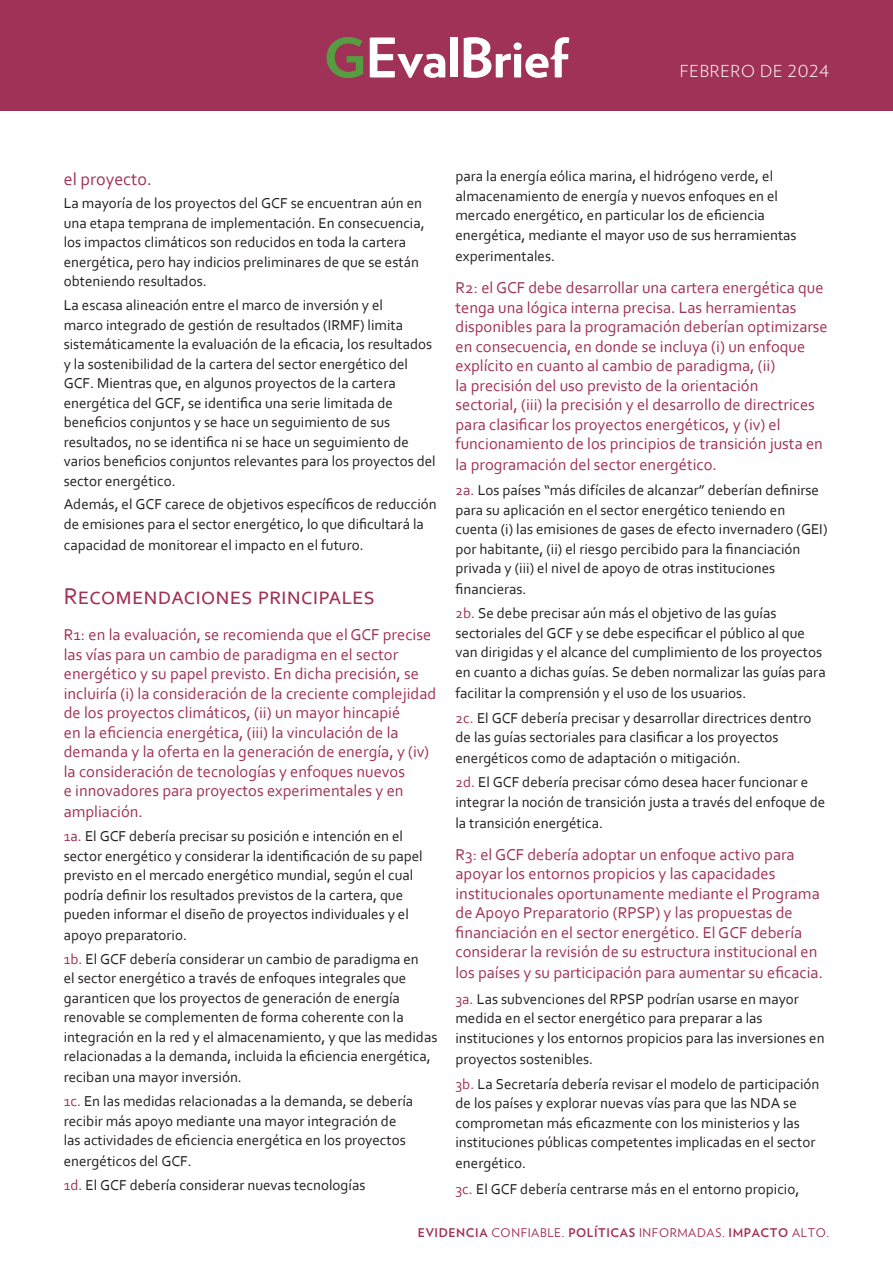
<style>
.page{position:relative;width:893px;height:1263px;background:#fff}
.page>*{position:absolute;margin:0;border:0;box-sizing:border-box;transform-origin:0 0}
.t1{font:700 54px "Verlag";color:#fff}
.t2{font:24px "Corbel";color:#a03157}
.t3{font:18px "Corbel";color:#a03257}
.t4{font:16.5px/19.5px "Corbel";color:#a03257}
.t5{font:300 16.5px "Verlag";letter-spacing:.05em;color:#fff}
.t6{font:15px/19.5px "Corbel";color:#231f20}
.t7{font:12px "Verlag";letter-spacing:.05em;color:#a03157}
.s1{color:#569d42}
.s2{color:#a03257}
.s3{font-weight:700}
</style>
<div class="page">
<div style="left:0;top:0;width:893px;height:111px;background:#a03157"></div>
<h1 class="t1" style="left:324px;top:15px;width:246px"><span class="s1">G</span>EvalBrief</h1>
<p class="t5" style="left:680px;top:59px;width:151px">FEBRERO DE 2024</p>
<p class="t3" style="left:64px;top:167px;width:89px">el proyecto.</p>
<p class="t6" style="left:64px;top:193px;width:362px">La mayoría de los proyectos del GCF se encuentran aún en una etapa temprana de implementación. En consecuencia, los impactos climáticos son reducidos en toda la cartera energética, pero hay indicios preliminares de que se están obteniendo resultados.</p>
<p class="t6" style="left:64px;top:295px;width:373px">La escasa alineación entre el marco de inversión y el<br>marco integrado de gestión de resultados (IRMF) limita sistemáticamente la evaluación de la eficacia, los resultados y la sostenibilidad de la cartera del sector energético del GCF. Mientras que, en algunos proyectos de la cartera energética del GCF, se identifica una serie limitada de beneficios conjuntos y se hace un seguimiento de sus resultados, no se identifica ni se hace un seguimiento de varios beneficios conjuntos relevantes para los proyectos del sector energético.</p>
<p class="t6" style="left:64px;top:494px;width:374px">Además, el GCF carece de objetivos específicos de reducción de emisiones para el sector energético, lo que dificultará la</p>
<p class="t6" style="left:64px;top:535px;width:301px">capacidad de monitorear el impacto en el futuro.</p>
<h2 class="t2" style="left:64px;top:581px;width:313px">Recomendaciones principales</h2>
<p class="t4" style="left:64px;top:625px;width:374px">R1: en la evaluación, se recomienda que el GCF precise las vías para un cambio de paradigma en el sector energético y su papel previsto. En dicha precisión, se incluiría (i) la consideración de la creciente complejidad de los proyectos climáticos, (ii) un mayor hincapié<br>en la eficiencia energética, (iii) la vinculación de la demanda y la oferta en la generación de energía, y (iv) la consideración de tecnologías y enfoques nuevos<br>e innovadores para proyectos experimentales y en</p>
<p class="t4" style="left:64px;top:802px;width:81px">ampliación.</p>
<p class="t6" style="left:64px;top:826px;width:360px"><span class="s2">1a.</span> El GCF debería precisar su posición e intención en el sector energético y considerar la identificación de su papel previsto en el mercado energético mundial, según el cual podría definir los resultados previstos de la cartera, que pueden informar el diseño de proyectos individuales y el</p>
<p class="t6" style="left:64px;top:923px;width:357px;line-height:23.7px">apoyo preparatorio.<br><span class="s2">1b.</span> El GCF debería considerar un cambio de paradigma en</p>
<p class="t6" style="left:64px;top:968px;width:375px">el sector energético a través de enfoques integrales que garanticen que los proyectos de generación de energía renovable se complementen de forma coherente con la integración en la red y el almacenamiento, y que las medidas relacionadas a la demanda, incluida la eficiencia energética,</p>
<p class="t6" style="left:64px;top:1065px;width:351px;line-height:23.7px">reciban una mayor inversión.<br><span class="s2">1c.</span> En las medidas relacionadas a la demanda, se debería</p>
<p class="t6" style="left:64px;top:1111px;width:343px">recibir más apoyo mediante una mayor integración de las actividades de eficiencia energética en los proyectos</p>
<p class="t6" style="left:64px;top:1149px;width:303px;line-height:23.7px">energéticos del GCF.<br><span class="s2">1d.</span> El GCF debería considerar nuevas tecnologías</p>
<p class="t6" style="left:455px;top:166px;width:343px">para la energía eólica marina, el hidrógeno verde, el almacenamiento de energía y nuevos enfoques en el mercado energético, en particular los de eficiencia energética, mediante el mayor uso de sus herramientas</p>
<p class="t6" style="left:455px;top:246px;width:101px">experimentales.</p>
<p class="t4" style="left:455px;top:277px;width:374px">R2: el GCF debe desarrollar una cartera energética que tenga una lógica interna precisa. Las herramientas disponibles para la programación deberían optimizarse en consecuencia, en donde se incluya (i) un enfoque explícito en cuanto al cambio de paradigma, (ii)<br>la precisión del uso previsto de la orientación<br>sectorial, (iii) la precisión y el desarrollo de directrices para clasificar los proyectos energéticos, y (iv) el funcionamiento de los principios de transición justa en</p>
<p class="t4" style="left:455px;top:454px;width:263px">la programación del sector energético.</p>
<p class="t6" style="left:455px;top:480px;width:373px"><span class="s2">2a.</span> Los países “más difíciles de alcanzar” deberían definirse para su aplicación en el sector energético teniendo en cuenta (i) las emisiones de gases de efecto invernadero (GEI) por habitante, (ii) el riesgo percibido para la financiación privada y (iii) el nivel de apoyo de otras instituciones</p>
<p class="t6" style="left:455px;top:577px;width:322px;line-height:23.7px">financieras.<br><span class="s2">2b.</span> Se debe precisar aún más el objetivo de las guías</p>
<p class="t6" style="left:455px;top:622px;width:372px">sectoriales del GCF y se debe especificar el público al que van dirigidas y el alcance del cumplimiento de los proyectos en cuanto a dichas guías. Se deben normalizar las guías para</p>
<p class="t6" style="left:455px;top:680px;width:358px;line-height:25.2px">facilitar la comprensión y el uso de los usuarios.<br><span class="s2">2c.</span> El GCF debería precisar y desarrollar directrices dentro</p>
<p class="t6" style="left:455px;top:726px;width:325px;line-height:21px">de las guías sectoriales para clasificar a los proyectos energéticos como de adaptación o mitigación.</p>
<p class="t6" style="left:455px;top:772px;width:371px"><span class="s2">2d.</span> El GCF debería precisar cómo desea hacer funcionar e integrar la noción de transición justa a través del enfoque de</p>
<p class="t6" style="left:455px;top:812px;width:149px">la transición energética.</p>
<p class="t4" style="left:455px;top:844px;width:366px">R3: el GCF debería adoptar un enfoque activo para apoyar los entornos propicios y las capacidades institucionales oportunamente mediante el Programa de Apoyo Preparatorio (RPSP) y las propuestas de financiación en el sector energético. El GCF debería considerar la revisión de su estructura institucional en</p>
<p class="t4" style="left:455px;top:963px;width:369px">los países y su participación para aumentar su eficacia.</p>
<p class="t6" style="left:455px;top:988px;width:371px"><span class="s2">3a.</span> Las subvenciones del RPSP podrían usarse en mayor medida en el sector energético para preparar a las instituciones y los entornos propicios para las inversiones en</p>
<p class="t6" style="left:455px;top:1046px;width:365px;line-height:25.2px">proyectos sostenibles.<br><span class="s2">3b.</span> La Secretaría debería revisar el modelo de participación</p>
<p class="t6" style="left:455px;top:1093px;width:361px">de los países y explorar nuevas vías para que las NDA se comprometan más eficazmente con los ministerios y las instituciones públicas competentes implicadas en el sector</p>
<p class="t6" style="left:455px;top:1150px;width:345px;line-height:25.2px">energético.<br><span class="s2">3c.</span> El GCF debería centrarse más en el entorno propicio,</p>
<p class="t7" style="left:418px;top:1224px;width:413px"><span class="s3">EVIDENCIA</span> CONFIABLE. <span class="s3">POLÍTICAS</span> INFORMADAS. <span class="s3">IMPACTO</span> ALTO.</p>
</div>
